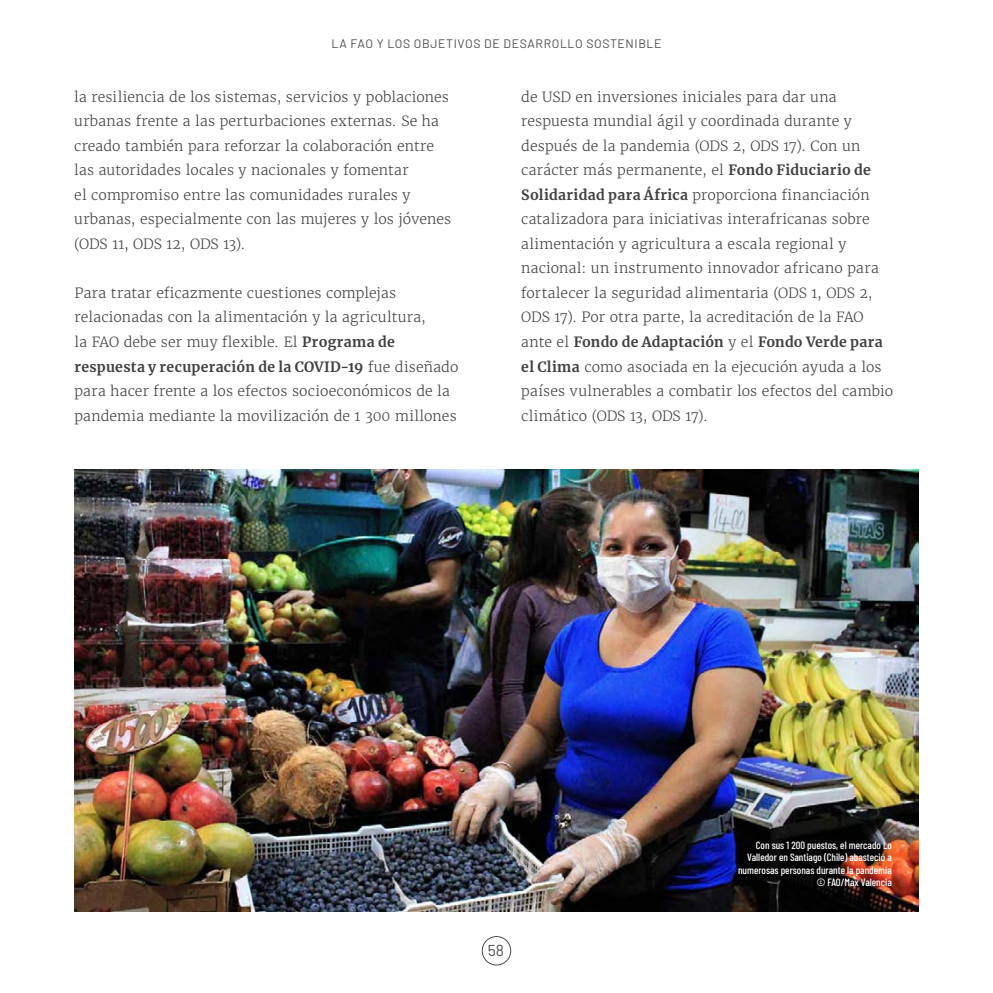
<style>
.page{position:relative;width:993px;height:993px;background:#fff}
.page>*{position:absolute;margin:0;border:0;box-sizing:border-box;transform-origin:0 0}
.t1{font:15.75px "Barlow";color:#4d4d4f}
.t2{font:300 14px/24.5px "Merriweather";letter-spacing:.01em;color:#414042}
.t3{font:12.25px "Barlow";letter-spacing:.05em;color:#4d4d4f}
.t4{font:500 10.5px/12.6px "Barlow Condensed";color:#fff;text-align:right}
.s1{font-weight:700}
</style>
<div class="page">
<img style="left:74px;top:469px;width:844px;height:441px">
<div style="left:481px;top:935px;width:30px;height:30px;border:1px solid #4d4d4f;border-radius:50%"></div>
<p class="t3" style="left:331px;top:35px;width:331px">LA FAO Y LOS OBJETIVOS DE DESARROLLO SOSTENIBLE</p>
<p class="t2" style="left:74px;top:84px;width:378px">la resiliencia de los sistemas, servicios y poblaciones urbanas frente a las perturbaciones externas. Se ha creado también para reforzar la colaboración entre las autoridades locales y nacionales y fomentar<br>el compromiso entre las comunidades rurales y urbanas, especialmente con las mujeres y los jóvenes (ODS 11, ODS 12, ODS 13).</p>
<p class="t2" style="left:521px;top:84px;width:373px">de USD en inversiones iniciales para dar una respuesta mundial ágil y coordinada durante y después de la pandemia (ODS 2, ODS 17). Con un carácter más permanente, el <span class="s1">Fondo Fiduciario de Solidaridad para África</span> proporciona financiación catalizadora para iniciativas interafricanas sobre alimentación y agricultura a escala regional y nacional: un instrumento innovador africano para fortalecer la seguridad alimentaria (ODS 1, ODS 2, ODS 17). Por otra parte, la acreditación de la FAO ante el <span class="s1">Fondo de Adaptación</span> y el <span class="s1">Fondo Verde para el Clima</span> como asociada en la ejecución ayuda a los países vulnerables a combatir los efectos del cambio climático (ODS 13, ODS 17).</p>
<p class="t2" style="left:74px;top:280px;width:385px">Para tratar eficazmente cuestiones complejas relacionadas con la alimentación y la agricultura,<br>la FAO debe ser muy flexible. El <span class="s1">Programa de respuesta y recuperación de la COVID‑19</span> fue diseñado para hacer frente a los efectos socioeconómicos de la pandemia mediante la movilización de 1 300 millones</p>
<p class="t1" style="left:487px;top:938px;width:18px">58</p>
<p class="t4" style="left:737px;top:837px;width:155px">Con sus 1 200 puestos, el mercado Lo Valledor en Santiago (Chile) abasteció a numerosas personas durante la pandemia © FAO/Max Valencia</p>
</div>
